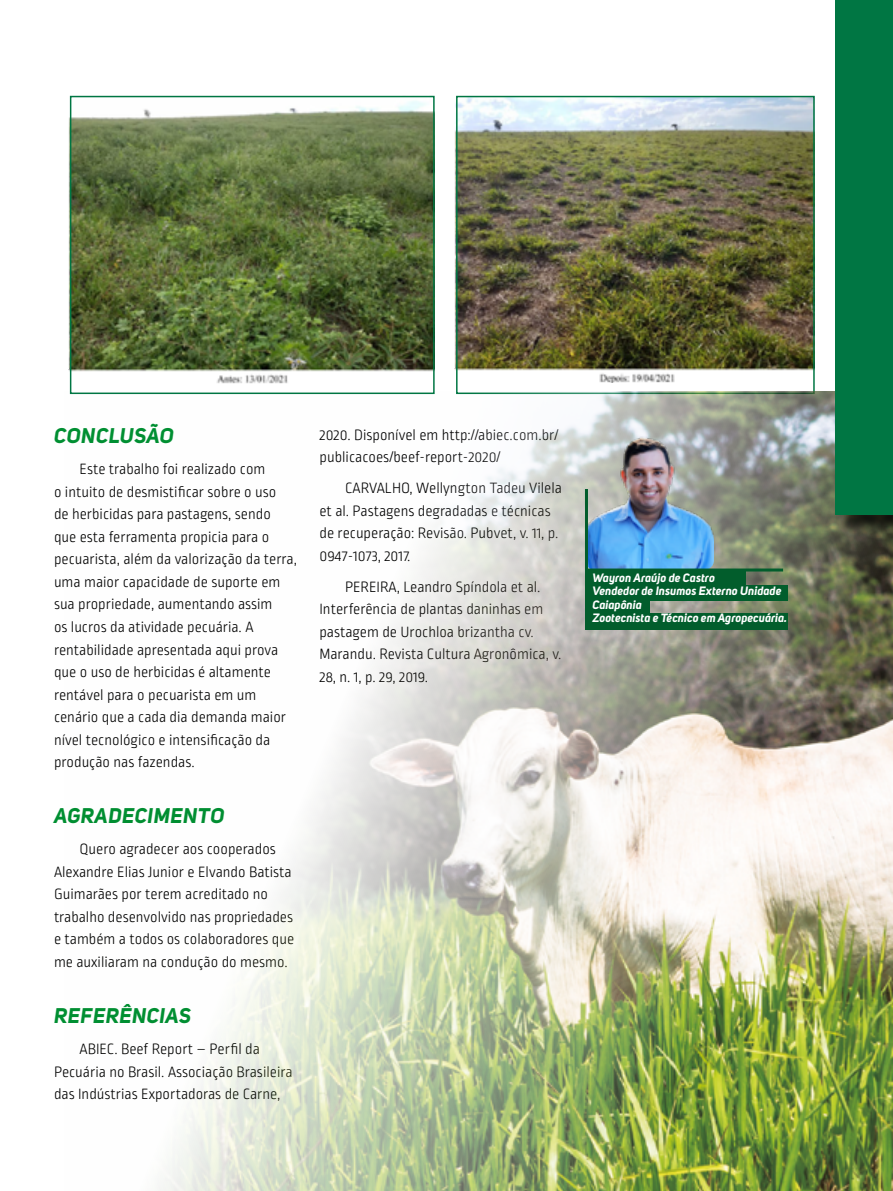
<style>
.page{position:relative;width:893px;height:1191px;background:#fff}
.page>*{position:absolute;margin:0;border:0;box-sizing:border-box;transform-origin:0 0}
.t1{font:italic 700 21px "Uni Sans";letter-spacing:.02em;color:#008f32}
.t2{font:300 15.75px/22.5px "Ropa Soft Pro";color:#000}
.t3{font:italic 700 12px/13.5px "Uni Sans";color:#fff}
</style>
<div class="page">
<img style="left:68px;top:95px;width:367px;height:289px">
<img style="left:454px;top:99px;width:358px;height:284px">
<div style="left:70px;top:96px;width:365px;height:298px;border:2px solid #007643"></div>
<div style="left:456px;top:96px;width:359px;height:298px;border:2px solid #007643"></div>
<img style="left:69px;top:391px;width:824px;height:800px">
<div style="left:838px;top:0;width:55px;height:534px;background:#000;opacity:.75"></div>
<div style="left:836px;top:0;width:57px;height:514px;background:#007643"></div>
<img style="left:585px;top:432px;width:129px;height:54px">
<img style="left:583px;top:486px;width:203px;height:87px">
<div style="left:585px;top:570px;width:161px;height:20px;background:#025d2c"></div>
<div style="left:585px;top:585px;width:203px;height:16px;background:#025d2c"></div>
<div style="left:585px;top:599px;width:64px;height:14px;background:#025d2c"></div>
<div style="left:585px;top:613px;width:203px;height:17px;background:#025d2c"></div>
<h1 class="t1" style="left:54px;top:422px;width:121px">CONCLUSÃO</h1>
<p class="t2" style="left:54px;top:459px;width:244px;text-indent:26px">Este trabalho foi realizado com<br>o intuito de desmistificar sobre o uso<br>de herbicidas para pastagens, sendo que esta ferramenta propicia para o pecuarista, além da valorização da terra, uma maior capacidade de suporte em sua propriedade, aumentando assim<br>os lucros da atividade pecuária. A rentabilidade apresentada aqui prova que o uso de herbicidas é altamente rentável para o pecuarista em um cenário que a cada dia demanda maior nível tecnológico e intensificação da produção nas fazendas.</p>
<h1 class="t1" style="left:54px;top:802px;width:172px">AGRADECIMENTO</h1>
<p class="t2" style="left:54px;top:839px;width:242px;text-indent:26px">Quero agradecer aos cooperados Alexandre Elias Junior e Elvando Batista Guimarães por terem acreditado no trabalho desenvolvido nas propriedades e também a todos os colaboradores que me auxiliaram na condução do mesmo.</p>
<h1 class="t1" style="left:54px;top:1002px;width:138px">REFERÊNCIAS</h1>
<p class="t2" style="left:54px;top:1038px;width:240px;text-indent:26px">ABIEC. Beef Report – Perfil da<br>Pecuária no Brasil. Associação Brasileira das Indústrias Exportadoras de Carne,</p>
<p class="t2" style="left:319px;top:424px;width:240px">2020. Disponível em http://abiec.com.br/ publicacoes/beef-report-2020/</p>
<p class="t2" style="left:319px;top:478px;width:244px;text-indent:26px">CARVALHO, Wellyngton Tadeu Vilela et al. Pastagens degradadas e técnicas de recuperação: Revisão. Pubvet, v. 11, p.<br>0947-1073, 2017.</p>
<p class="t2" style="left:319px;top:576px;width:243px;text-indent:26px">PEREIRA, Leandro Spíndola et al.<br>Interferência de plantas daninhas em pastagem de Urochloa brizantha cv.<br>Marandu. Revista Cultura Agronômica, v.<br>28, n. 1, p. 29, 2019.</p>
<p class="t3" style="left:592px;top:571px;width:196px">Wayron Araújo de Castro<br>Vendedor de Insumos Externo Unidade<br>Caiapônia<br>Zootecnista e Técnico em Agropecuária.</p>
</div>
